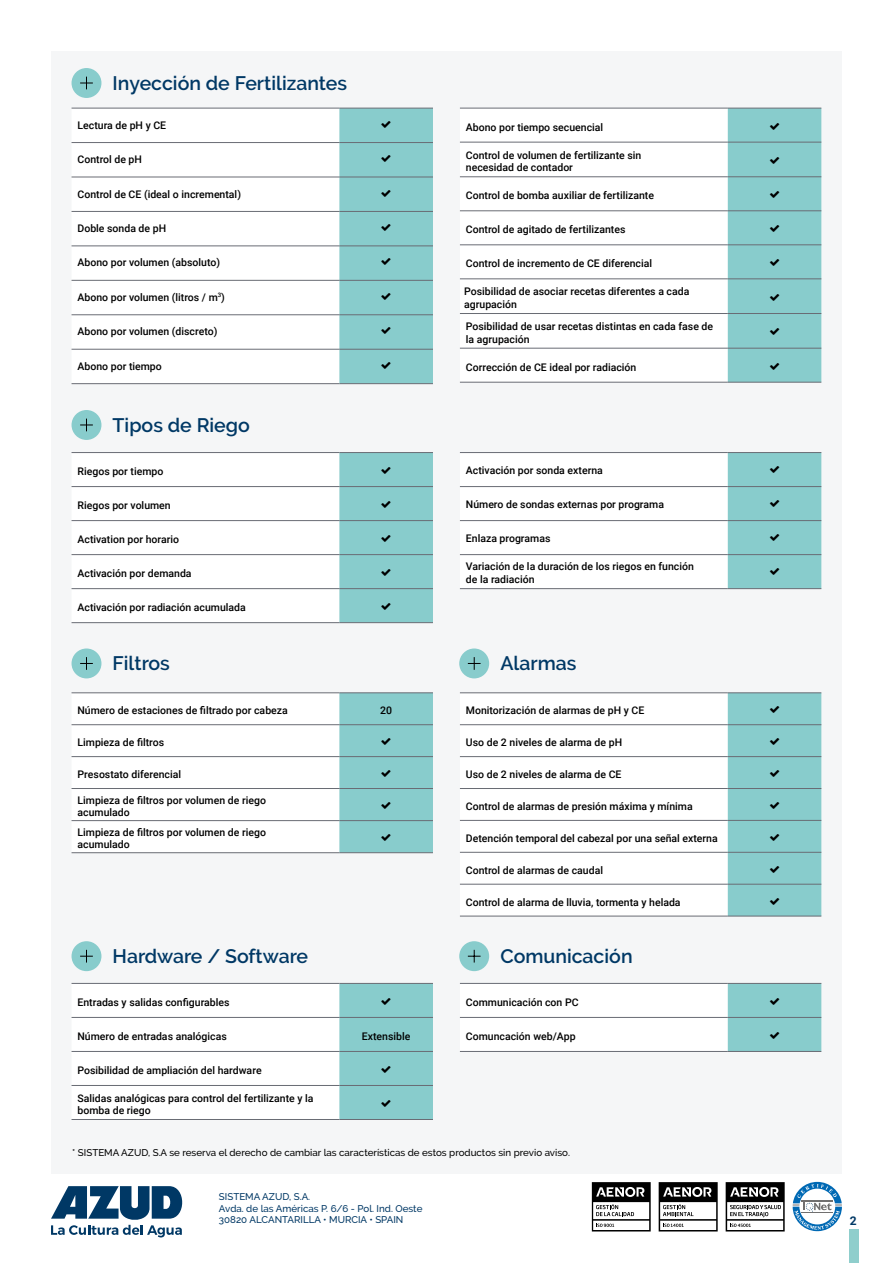
<style>
.page{position:relative;width:893px;height:1263px;background:#fff}
.page>*{position:absolute;margin:0;border:0;box-sizing:border-box;transform-origin:0 0}
.texto_explicativo_en{font:600 19.5px "Raleway";color:#003865}
.t1{font:700 12px "Roboto";color:#003865}
.t2{font:500 10.5px/12.6px "Roboto";color:#000}
.Pie_tablas_azul{font:500 9.75px "Raleway";color:#000}
.pie_tablas_negro{font:500 9.75px/11.7px "Raleway";color:#003865}
</style>
<div class="page">
<div style="left:849px;top:1230px;width:9px;height:33px;background:#8fcecc"></div>
<div style="left:51px;top:51px;width:791px;height:1123px;background:#f5f6f7"></div>
<div style="left:460px;top:109px;width:268px;height:273px;background:#fff"></div>
<hr style="left:460px;top:108px;width:268px;height:1px;background:#696c74">
<hr style="left:460px;top:142px;width:268px;height:1px;background:#696c74">
<hr style="left:460px;top:176px;width:268px;height:1px;background:#696c74">
<hr style="left:460px;top:210px;width:268px;height:1px;background:#696c74">
<hr style="left:460px;top:244px;width:268px;height:1px;background:#696c74">
<hr style="left:460px;top:278px;width:268px;height:1px;background:#696c74">
<hr style="left:460px;top:313px;width:268px;height:1px;background:#696c74">
<hr style="left:460px;top:348px;width:268px;height:1px;background:#696c74">
<hr style="left:460px;top:382px;width:268px;height:1px;background:#696c74">
<hr style="left:728px;top:382px;width:93px;height:1px;background:#696c74">
<div style="left:72px;top:176px;width:267px;height:173px;background:#fff"></div>
<hr style="left:72px;top:108px;width:267px;height:1px;background:#696c74">
<hr style="left:72px;top:142px;width:267px;height:1px;background:#696c74">
<hr style="left:72px;top:177px;width:267px;height:1px;background:#696c74">
<hr style="left:72px;top:211px;width:267px;height:1px;background:#696c74">
<hr style="left:72px;top:245px;width:267px;height:1px;background:#696c74">
<hr style="left:72px;top:280px;width:267px;height:1px;background:#696c74">
<hr style="left:72px;top:314px;width:267px;height:1px;background:#696c74">
<hr style="left:72px;top:349px;width:267px;height:1px;background:#696c74">
<hr style="left:72px;top:383px;width:267px;height:1px;background:#696c74">
<div style="left:72px;top:68px;width:29px;height:30px;background:#8cc;border-radius:50%"></div>
<svg style="left:80px;top:77px;width:13px;height:12px"></svg>
<svg style="left:72px;top:589px;width:267px;height:1px"></svg>
<hr style="left:72px;top:452px;width:267px;height:1px;background:#696c74">
<hr style="left:339px;top:452px;width:94px;height:1px;background:#696c74">
<hr style="left:72px;top:486px;width:267px;height:1px;background:#696c74">
<hr style="left:72px;top:520px;width:267px;height:1px;background:#696c74">
<hr style="left:72px;top:554px;width:267px;height:1px;background:#696c74">
<hr style="left:72px;top:588px;width:267px;height:1px;background:#696c74">
<hr style="left:72px;top:622px;width:267px;height:1px;background:#696c74">
<hr style="left:460px;top:452px;width:268px;height:1px;background:#696c74">
<hr style="left:728px;top:452px;width:93px;height:1px;background:#696c74">
<div style="left:72px;top:410px;width:29px;height:30px;background:#8cc;border-radius:50%"></div>
<svg style="left:80px;top:419px;width:13px;height:12px"></svg>
<hr style="left:72px;top:692px;width:267px;height:1px;background:#696c74">
<hr style="left:339px;top:692px;width:94px;height:1px;background:#696c74">
<div style="left:460px;top:693px;width:268px;height:223px;background:#fff"></div>
<hr style="left:460px;top:692px;width:268px;height:1px;background:#696c74">
<hr style="left:728px;top:692px;width:93px;height:1px;background:#696c74">
<hr style="left:460px;top:724px;width:268px;height:1px;background:#696c74">
<hr style="left:460px;top:756px;width:268px;height:1px;background:#696c74">
<hr style="left:460px;top:788px;width:268px;height:1px;background:#696c74">
<hr style="left:460px;top:820px;width:268px;height:1px;background:#696c74">
<hr style="left:460px;top:852px;width:268px;height:1px;background:#696c74">
<hr style="left:460px;top:884px;width:268px;height:1px;background:#696c74">
<hr style="left:460px;top:916px;width:268px;height:1px;background:#696c74">
<hr style="left:728px;top:916px;width:93px;height:1px;background:#696c74">
<div style="left:72px;top:648px;width:29px;height:30px;background:#8cc;border-radius:50%"></div>
<svg style="left:80px;top:657px;width:13px;height:13px"></svg>
<div style="left:459px;top:648px;width:30px;height:30px;background:#8cc;border-radius:50%"></div>
<svg style="left:468px;top:657px;width:13px;height:13px"></svg>
<hr style="left:72px;top:1119px;width:267px;height:1px;background:#696c74">
<hr style="left:339px;top:1119px;width:94px;height:1px;background:#696c74">
<hr style="left:460px;top:1051px;width:268px;height:1px;background:#696c74">
<hr style="left:728px;top:1051px;width:93px;height:1px;background:#696c74">
<div style="left:72px;top:941px;width:29px;height:30px;background:#8cc;border-radius:50%"></div>
<svg style="left:80px;top:950px;width:13px;height:12px"></svg>
<div style="left:459px;top:941px;width:30px;height:30px;background:#8cc;border-radius:50%"></div>
<svg style="left:468px;top:950px;width:13px;height:12px"></svg>
<svg style="left:51px;top:1186px;width:132px;height:51px"></svg>
<svg style="left:592px;top:1182px;width:59px;height:49px"></svg>
<svg style="left:659px;top:1182px;width:59px;height:49px"></svg>
<svg style="left:726px;top:1182px;width:59px;height:49px"></svg>
<svg style="left:793px;top:1182px;width:49px;height:49px"></svg>
<div style="left:728px;top:108px;width:93px;height:274px;background:#8cc"></div>
<svg style="left:339px;top:108px;width:94px;height:276px;background:#88c9c9"></svg>
<div style="left:339px;top:453px;width:94px;height:170px;background:#8cc"></div>
<svg style="left:460px;top:453px;width:361px;height:136px"></svg>
<svg style="left:72px;top:693px;width:361px;height:160px"></svg>
<div style="left:728px;top:693px;width:93px;height:223px;background:#8cc"></div>
<svg style="left:72px;top:983px;width:361px;height:136px"></svg>
<svg style="left:460px;top:983px;width:361px;height:68px"></svg>
<p class="texto_explicativo_en" style="left:113px;top:72px;width:236px">Inyección de Fertilizantes</p>
<p class="t2" style="left:78px;top:118px;width:90px">Lectura de pH y CE</p>
<p class="t2" style="left:78px;top:153px;width:66px">Control de pH</p>
<p class="t2" style="left:78px;top:187px;width:165px">Control de CE (ideal o incremental)</p>
<p class="t2" style="left:78px;top:222px;width:90px">Doble sonda de pH</p>
<p class="t2" style="left:78px;top:256px;width:144px">Abono por volumen (absoluto)</p>
<p class="t2" style="left:78px;top:290px;width:149px">Abono por volumen (litros / m<sup>3</sup>)</p>
<p class="t2" style="left:78px;top:325px;width:141px">Abono por volumen (discreto)</p>
<p class="t2" style="left:78px;top:359px;width:86px">Abono por tiempo</p>
<p class="texto_explicativo_en" style="left:113px;top:414px;width:139px">Tipos de Riego</p>
<p class="t2" style="left:78px;top:465px;width:87px">Riegos por tiempo</p>
<p class="t2" style="left:78px;top:499px;width:95px">Riegos por volumen</p>
<p class="t2" style="left:78px;top:533px;width:103px">Activation por horario</p>
<p class="t2" style="left:78px;top:567px;width:116px">Activación por demanda</p>
<p class="t2" style="left:78px;top:601px;width:170px">Activación por radiación acumulada</p>
<p class="t2" style="left:466px;top:120px;width:139px">Abono por tiempo secuencial</p>
<p class="t2" style="left:466px;top:148px;width:177px">Control de volumen de fertilizante sin necesidad de contador</p>
<p class="t2" style="left:466px;top:189px;width:190px">Control de bomba auxiliar de fertilizante</p>
<p class="t2" style="left:466px;top:223px;width:161px">Control de agitado de fertilizantes</p>
<p class="t2" style="left:466px;top:257px;width:188px">Control de incremento de CE diferencial</p>
<p class="t2" style="left:464px;top:285px;width:227px">Posibilidad de asociar recetas diferentes a cada agrupación</p>
<p class="t2" style="left:466px;top:320px;width:249px">Posibilidad de usar recetas distintas en cada fase de la agrupación</p>
<p class="t2" style="left:466px;top:360px;width:172px">Corrección de CE ideal por radiación</p>
<p class="t2" style="left:466px;top:464px;width:138px">Activación por sonda externa</p>
<p class="t2" style="left:466px;top:498px;width:200px">Número de sondas externas por programa</p>
<p class="t2" style="left:466px;top:532px;width:86px">Enlaza programas</p>
<p class="t2" style="left:466px;top:560px;width:229px">Variación de la duración de los riegos en función de la radiación</p>
<p class="texto_explicativo_en" style="left:113px;top:652px;width:59px">Filtros</p>
<p class="texto_explicativo_en" style="left:500px;top:652px;width:78px">Alarmas</p>
<p class="t2" style="left:78px;top:704px;width:212px">Número de estaciones de filtrado por cabeza</p>
<p class="t2" style="left:380px;top:704px;width:13px">20</p>
<p class="t2" style="left:78px;top:736px;width:88px">Limpieza de filtros</p>
<p class="t2" style="left:78px;top:768px;width:105px">Presostato diferencial</p>
<p class="t2" style="left:78px;top:793px;width:190px">Limpieza de filtros por volumen de riego acumulado</p>
<p class="t2" style="left:78px;top:825px;width:190px">Limpieza de filtros por volumen de riego acumulado</p>
<p class="t2" style="left:466px;top:704px;width:180px">Monitorización de alarmas de pH y CE</p>
<p class="t2" style="left:466px;top:736px;width:158px">Uso de 2 niveles de alarma de pH</p>
<p class="t2" style="left:466px;top:768px;width:157px">Uso de 2 niveles de alarma de CE</p>
<p class="t2" style="left:466px;top:799px;width:228px">Control de alarmas de presión máxima y mínima</p>
<p class="t2" style="left:466px;top:831px;width:253px">Detención temporal del cabezal por una señal externa</p>
<p class="t2" style="left:466px;top:863px;width:139px">Control de alarmas de caudal</p>
<p class="t2" style="left:466px;top:895px;width:216px">Control de alarma de lluvia, tormenta y helada</p>
<p class="texto_explicativo_en" style="left:113px;top:945px;width:197px">Hardware / Software</p>
<p class="texto_explicativo_en" style="left:500px;top:945px;width:134px">Comunicación</p>
<p class="t2" style="left:78px;top:995px;width:154px">Entradas y salidas configurables</p>
<p class="t2" style="left:78px;top:1029px;width:151px">Número de entradas analógicas</p>
<p class="t2" style="left:362px;top:1029px;width:50px">Extensible</p>
<p class="t2" style="left:78px;top:1063px;width:186px">Posibilidad de ampliación del hardware</p>
<p class="t2" style="left:78px;top:1091px;width:238px">Salidas analógicas para control del fertilizante y la bomba de riego</p>
<p class="t2" style="left:466px;top:995px;width:114px">Communicación con PC</p>
<p class="t2" style="left:466px;top:1029px;width:111px">Comuncación web/App</p>
<p class="Pie_tablas_azul" style="left:72px;top:1147px;width:499px">* SISTEMA AZUD, S.A se reserva el derecho de cambiar las características de estos productos sin previo aviso.</p>
<p class="pie_tablas_negro" style="left:219px;top:1190px;width:93px">SISTEMA AZUD, S.A.</p>
<p class="pie_tablas_negro" style="left:219px;top:1202px;width:205px">Avda. de las Américas P. 6/6 - Pol. Ind. Oeste<br>30820 ALCANTARILLA • MURCIA • SPAIN</p>
<p class="t1" style="left:850px;top:1213px;width:8px">2</p>
</div>
